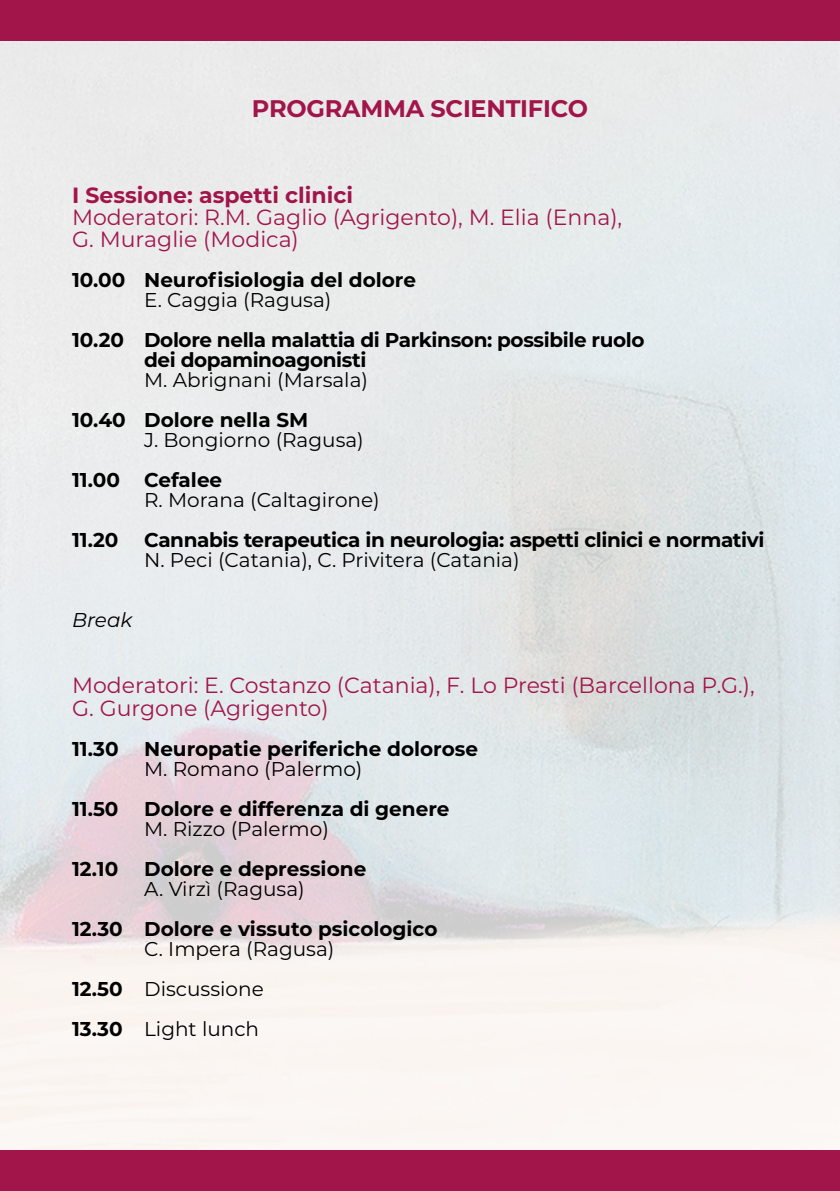
<style>
.page{position:relative;width:840px;height:1191px;background:#fff}
.page>*{position:absolute;margin:0;border:0;box-sizing:border-box;transform-origin:0 0}
.t1{font:700 24px "Montserrat";letter-spacing:-.01em;color:#a1154b}
.t2{font:22px/22px "Montserrat";color:#a1154b}
.t3{font:700 22px "Montserrat";color:#a1154b}
.t4{font:700 20px/20px "Montserrat";letter-spacing:-.005em;color:#000}
.t5{font:20px/40px "Montserrat";color:#000}
.t6{font:italic 20px "Montserrat";color:#000}
.s1{font-weight:700}
</style>
<div class="page">
<div style="left:0;top:0;width:839px;height:41px;background:#a1154b"></div>
<div style="left:0;top:1150px;width:839px;height:41px;background:#a1154b"></div>
<p class="t1" style="left:252px;top:91px;width:337px">PROGRAMMA SCIENTIFICO</p>
<p class="t3" style="left:72px;top:180px;width:282px">I Sessione: aspetti clinici</p>
<p class="t2" style="left:72px;top:206px;width:551px">Moderatori: R.M. Gaglio (Agrigento), M. Elia (Enna),<br>G. Muraglie (Modica)</p>
<p class="t4" style="left:72px;top:269px;width:345px">10.00 Neurofisiologia del dolore</p>
<p class="t5" style="left:144px;top:279px;width:189px">E. Caggia (Ragusa)</p>
<p class="t4" style="left:144px;top:329px;width:501px;text-indent:-72px">10.20 Dolore nella malattia di Parkinson: possibile ruolo dei dopaminoagonisti</p>
<p class="t5" style="left:144px;top:359px;width:225px">M. Abrignani (Marsala)</p>
<p class="t4" style="left:72px;top:409px;width:237px">10.40 Dolore nella SM</p>
<p class="t5" style="left:144px;top:419px;width:221px">J. Bongiorno (Ragusa)</p>
<p class="t4" style="left:72px;top:469px;width:152px">11.00 Cefalee</p>
<p class="t5" style="left:144px;top:479px;width:237px">R. Morana (Caltagirone)</p>
<p class="t4" style="left:72px;top:529px;width:48px">11.20</p>
<p class="t4" style="left:144px;top:529px;width:621px">Cannabis terapeutica in neurologia: aspetti clinici e normativi</p>
<p class="t5" style="left:144px;top:539px;width:377px">N. Peci (Catania), C. Privitera (Catania)</p>
<p class="t6" style="left:72px;top:606px;width:62px">Break</p>
<p class="t2" style="left:72px;top:674px;width:683px">Moderatori: E. Costanzo (Catania), F. Lo Presti (Barcellona P.G.),<br>G. Gurgone (Agrigento)</p>
<p class="t4" style="left:72px;top:737px;width:48px">11.30</p>
<p class="t4" style="left:144px;top:737px;width:335px">Neuropatie periferiche dolorose</p>
<p class="t5" style="left:144px;top:747px;width:220px">M. Romano (Palermo)</p>
<p class="t4" style="left:72px;top:797px;width:48px">11.50</p>
<p class="t4" style="left:144px;top:797px;width:307px">Dolore e differenza di genere</p>
<p class="t5" style="left:144px;top:807px;width:186px">M. Rizzo (Palermo)</p>
<p class="t4" style="left:72px;top:857px;width:48px">12.10</p>
<p class="t4" style="left:144px;top:857px;width:223px">Dolore e depressione</p>
<p class="t5" style="left:144px;top:867px;width:162px">A. Virzì (Ragusa)</p>
<p class="t4" style="left:72px;top:917px;width:366px">12.30 Dolore e vissuto psicologico</p>
<p class="t5" style="left:72px;top:927px;width:264px;text-indent:72px">C. Impera (Ragusa)<br><span class="s1">12.50</span> Discussione<br><span class="s1">13.30</span> Light lunch</p>
</div>
